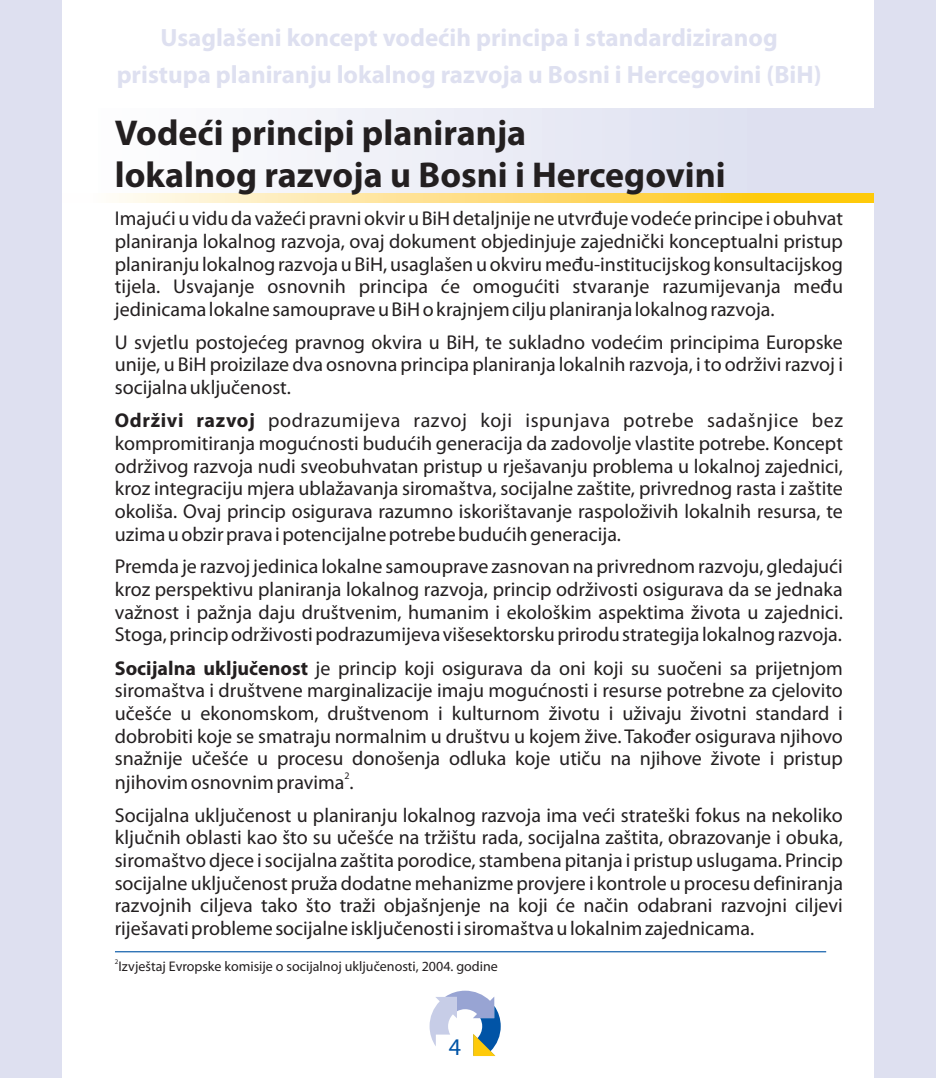
<style>
.page{position:relative;width:936px;height:1078px;background:#fff}
.page>*{position:absolute;margin:0;border:0;box-sizing:border-box;transform-origin:0 0}
.t1{font:700 36px/41.2px "Myriad Pro";color:#231f20}
.t2{font:700 25px/36.4px "Myriad Pro";color:#dee0f0;text-align:center}
.t3{font:24px "Myriad Pro";color:#0154a6}
.t4{font:20px/22.6px "Myriad Pro";color:#231f20;text-align:justify}
.t5{font:14px "Myriad Pro";color:#231f20}
.t6{font:10px "Myriad Pro";color:#231f20}
.t7{font:7px "Myriad Pro";color:#231f20}
.s1{font-weight:700}
</style>
<div class="page">
<svg style="left:429px;top:990px;width:71px;height:65px"></svg>
<div style="left:30px;top:108px;width:876px;height:95px;background:linear-gradient(to right,#fff,#d8dbee)"></div>
<svg style="left:61px;top:193px;width:813px;height:10px;background:#fee07f"></svg>
<hr style="left:935px;top:0;width:1px;height:1077px;background:#dee0f0">
<div style="left:874px;top:0;width:61px;height:1077px;background:#dee0f0"></div>
<div style="left:0;top:0;width:61px;height:1077px;background:#dee0f0"></div>
<hr style="left:115px;top:950px;width:711px;height:2px;background:#0154a6">
<p class="t2" style="left:117px;top:22px;width:706px">Usaglašeni koncept vodećih principa i standardiziranog pristupa planiranju lokalnog razvoja u Bosni i Hercegovini (BiH)</p>
<h1 class="t1" style="left:115px;top:116px;width:612px">Vodeći principi planiranja<br>lokalnog razvoja u Bosni i Hercegovini</h1>
<p class="t4" style="left:115px;top:209px;width:729px">Imajući u vidu da važeći pravni okvir u BiH detaljnije ne utvrđuje vodeće principe i obuhvat planiranja lokalnog razvoja, ovaj dokument objedinjuje zajednički konceptualni pristup planiranju lokalnog razvoja u BiH, usaglašen u okviru među-institucijskog konsultacijskog tijela. Usvajanje osnovnih principa će omogućiti stvaranje razumijevanja među jedinicama lokalne samouprave u BiH o krajnjem cilju planiranja lokalnog razvoja.</p>
<p class="t4" style="left:115px;top:332px;width:729px">U svjetlu postojećeg pravnog okvira u BiH, te sukladno vodećim principima Europske unije, u BiH proizilaze dva osnovna principa planiranja lokalnih razvoja, i to održivi razvoj i socijalna uključenost.</p>
<p class="t4" style="left:115px;top:411px;width:729px"><span class="s1">Održivi razvoj</span> podrazumijeva razvoj koji ispunjava potrebe sadašnjice bez kompromitiranja mogućnosti budućih generacija da zadovolje vlastite potrebe. Koncept održivog razvoja nudi sveobuhvatan pristup u rješavanju problema u lokalnoj zajednici, kroz integraciju mjera ublažavanja siromaštva, socijalne zaštite, privrednog rasta i zaštite okoliša. Ovaj princip osigurava razumno iskorištavanje raspoloživih lokalnih resursa, te uzima u obzir prava i potencijalne potrebe budućih generacija.</p>
<p class="t4" style="left:115px;top:557px;width:729px">Premda je razvoj jedinica lokalne samouprave zasnovan na privrednom razvoju, gledajući kroz perspektivu planiranja lokalnog razvoja, princip održivosti osigurava da se jednaka važnost i pažnja daju društvenim, humanim i ekološkim aspektima života u zajednici.<br>Stoga, princip održivosti podrazumijeva višesektorsku prirodu strategija lokalnog razvoja.</p>
<p class="t4" style="left:115px;top:658px;width:729px"><span class="s1">Socijalna uključenost</span> je princip koji osigurava da oni koji su suočeni sa prijetnjom siromaštva i društvene marginalizacije imaju mogućnosti i resurse potrebne za cjelovito učešće u ekonomskom, društvenom i kulturnom životu i uživaju životni standard i dobrobiti koje se smatraju normalnim u društvu u kojem žive. Također osigurava njihovo snažnije učešće u procesu donošenja odluka koje utiču na njihove živote i pristup</p>
<p class="t6" style="left:344px;top:771px;width:7px">2</p>
<p class="t4" style="left:115px;top:767px;width:729px;line-height:32.8px">njihovim osnovnim pravima .<br>Socijalna uključenost u planiranju lokalnog razvoja ima veći strateški fokus na nekoliko</p>
<p class="t4" style="left:115px;top:828px;width:729px">ključnih oblasti kao što su učešće na tržištu rada, socijalna zaštita, obrazovanje i obuka, siromaštvo djece i socijalna zaštita porodice, stambena pitanja i pristup uslugama. Princip socijalne uključenost pruža dodatne mehanizme provjere i kontrole u procesu definiranja razvojnih ciljeva tako što traži objašnjenje na koji će način odabrani razvojni ciljevi riješavati probleme socijalne isključenosti i siromaštva u lokalnim zajednicama.</p>
<p class="t7" style="left:115px;top:958px;width:5px">2</p>
<p class="t5" style="left:118px;top:960px;width:381px">Izvještaj Evropske komisije o socijalnoj uključenosti, 2004. godine</p>
<p class="t3" style="left:449px;top:1036px;width:14px">4</p>
</div>
